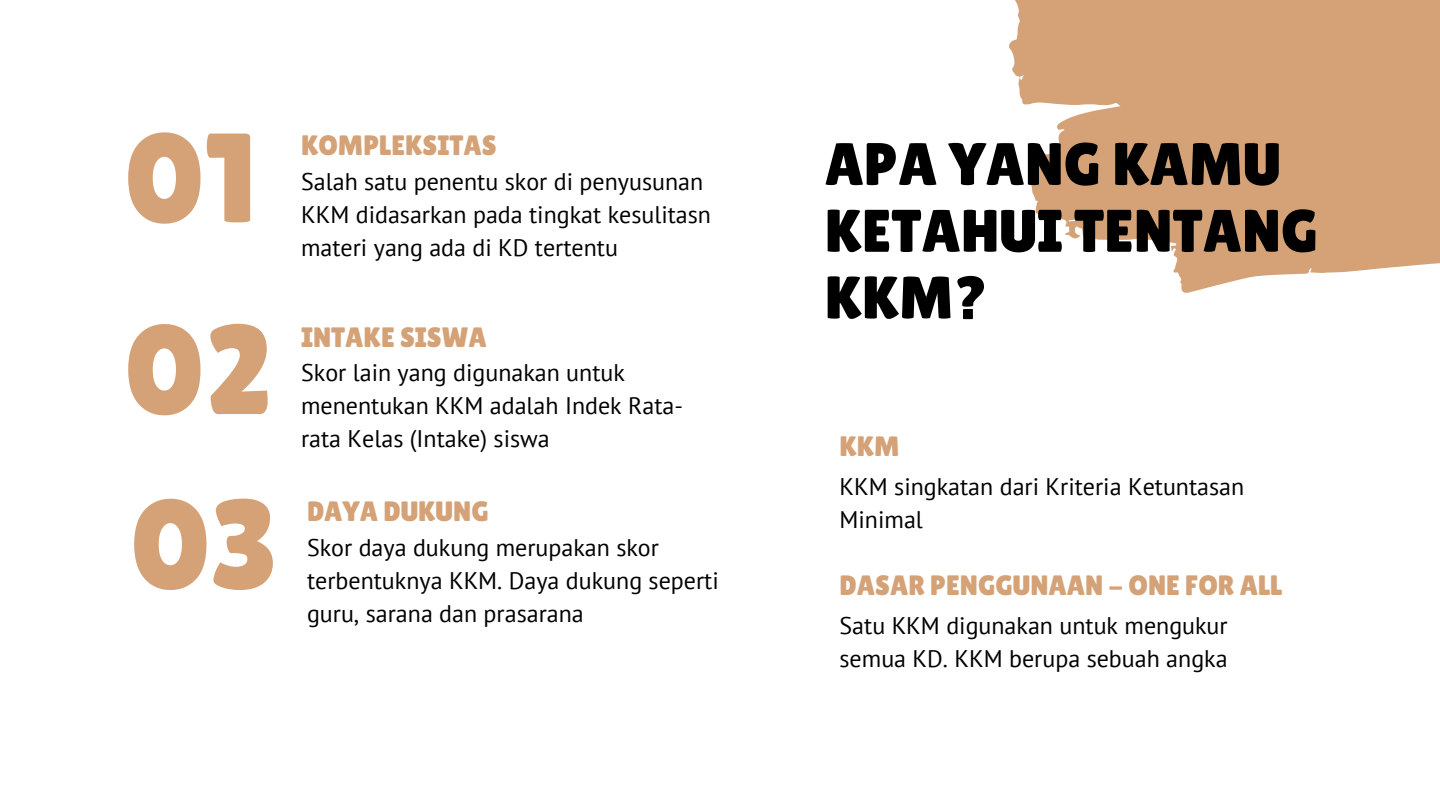
<style>
.page{position:relative;width:1440px;height:810px;background:#fff}
.page>*{position:absolute;margin:0;border:0;box-sizing:border-box;transform-origin:0 0}
.t1{font:127px "Lilita One";color:#d4a276}
.t2{font:60px/66.8px "Lilita One";color:#000}
.t3{font:28px "Lilita One";color:#d4a276}
.t4{font:24px/33px "PT Sans";color:#000}
</style>
<div class="page">
<svg style="left:1009px;top:0;width:431px;height:293px;fill:#d4a276"></svg>
<h1 class="t1" style="left:124px;top:105px;width:134px">01</h1>
<h1 class="t1" style="left:124px;top:297px;width:149px">02</h1>
<h1 class="t1" style="left:130px;top:472px;width:150px">03</h1>
<p class="t3" style="left:301px;top:129px;width:197px">KOMPLEKSITAS</p>
<p class="t4" style="left:301px;top:164px;width:412px">Salah satu penentu skor di penyusunan<br>KKM didasarkan pada tingkat kesulitasn materi yang ada di KD tertentu</p>
<p class="t3" style="left:301px;top:321px;width:187px">INTAKE SISWA</p>
<p class="t4" style="left:301px;top:356px;width:383px">Skor lain yang digunakan untuk menentukan KKM adalah Indek Rata&shy;rata Kelas (Intake) siswa</p>
<p class="t3" style="left:307px;top:496px;width:183px">DAYA DUKUNG</p>
<p class="t4" style="left:307px;top:531px;width:413px">Skor daya dukung merupakan skor terbentuknya KKM. Daya dukung seperti guru, sarana dan prasarana</p>
<h2 class="t2" style="left:825px;top:131px;width:495px">APA YANG KAMU<br>KETAHUI TENTANG<br>KKM?</h2>
<p class="t3" style="left:840px;top:430px;width:62px">KKM</p>
<p class="t4" style="left:840px;top:469px;width:406px">KKM singkatan dari Kriteria Ketuntasan<br>Minimal</p>
<p class="t3" style="left:840px;top:569px;width:444px">DASAR PENGGUNAAN - ONE FOR ALL</p>
<p class="t4" style="left:840px;top:608px;width:390px">Satu KKM digunakan untuk mengukur semua KD. KKM berupa sebuah angka</p>
</div>
